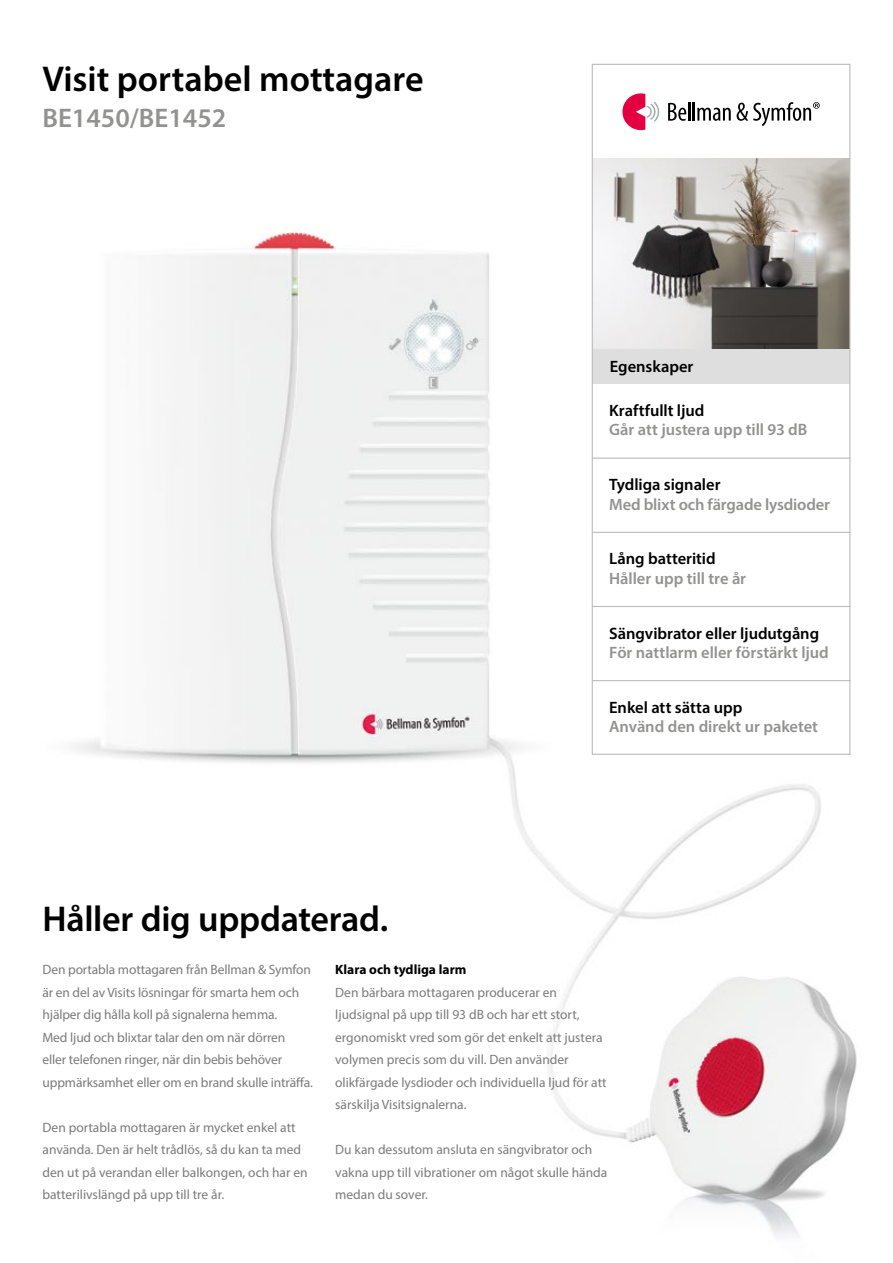
<style>
.page{position:relative;width:893px;height:1263px;background:#fff}
.page>*{position:absolute;margin:0;border:0;box-sizing:border-box;transform-origin:0 0}
.t1{font:600 36px "Myriad Pro";letter-spacing:-.005em;color:#000}
.t2{font:600 27px "Myriad Pro";color:#929291}
.t3{font:600 16.5px "Myriad Pro";letter-spacing:-.005em;color:#929291}
.t4{font:600 16.5px "Myriad Pro";color:#000}
.t5{font:13.5px/22.5px "Myriad Pro";color:#7c7b7b}
.t6{font:700 13.5px "Myriad Pro";color:#000}
</style>
<div class="page">
<img style="left:73px;top:63px;width:784px;height:1174px">
<img style="left:594px;top:159px;width:254px;height:190px">
<div style="left:592px;top:349px;width:258px;height:35px;background:#dedede"></div>
<hr style="left:592px;top:458px;width:258px;height:1px;background:#bcbcbc">
<hr style="left:592px;top:532px;width:258px;height:1px;background:#bcbcbc">
<hr style="left:592px;top:606px;width:258px;height:1px;background:#bcbcbc">
<svg style="left:668px;top:102px;width:63px;height:19px"></svg>
<svg style="left:622px;top:93px;width:37px;height:37px"></svg>
<svg style="left:737px;top:102px;width:83px;height:24px"></svg>
<hr style="left:592px;top:680px;width:259px;height:1px;background:#bcbcbc">
<div style="left:592px;top:64px;width:258px;height:691px;border:1px solid #bcbcbc"></div>
<h1 class="t1" style="left:43px;top:56px;width:383px">Visit portabel mottagare</h1>
<h2 class="t2" style="left:43px;top:101px;width:185px">BE1450/BE1452</h2>
<h1 class="t1" style="left:43px;top:896px;width:347px">Håller dig uppdaterad.</h1>
<p class="t4" style="left:610px;top:356px;width:85px">Egenskaper</p>
<p class="t4" style="left:609px;top:400px;width:97px">Kraftfullt ljud</p>
<p class="t3" style="left:609px;top:419px;width:200px">Går att justera upp till 93 dB</p>
<p class="t4" style="left:609px;top:474px;width:113px">Tydliga signaler</p>
<p class="t3" style="left:609px;top:494px;width:222px">Med blixt och färgade lysdioder</p>
<p class="t4" style="left:609px;top:548px;width:108px">Lång batteritid</p>
<p class="t3" style="left:609px;top:568px;width:139px">Håller upp till tre år</p>
<p class="t4" style="left:609px;top:622px;width:212px">Sängvibrator eller ljudutgång</p>
<p class="t3" style="left:609px;top:642px;width:221px">För nattlarm eller förstärkt ljud</p>
<p class="t4" style="left:609px;top:697px;width:135px">Enkel att sätta upp</p>
<p class="t3" style="left:609px;top:716px;width:210px">Använd den direkt ur paketet</p>
<p class="t5" style="left:43px;top:958px;width:272px">Den portabla mottagaren från Bellman &amp; Symfon är en del av Visits lösningar för smarta hem och hjälper dig hålla koll på signalerna hemma.<br>Med ljud och blixtar talar den om när dörren<br>eller telefonen ringer, när din bebis behöver uppmärksamhet eller om en brand skulle inträffa.</p>
<p class="t5" style="left:43px;top:1116px;width:267px">Den portabla mottagaren är mycket enkel att använda. Den är helt trådlös, så du kan ta med den ut på verandan eller balkongen, och har en batterilivslängd på upp till tre år.</p>
<p class="t6" style="left:335px;top:961px;width:133px">Klara och tydliga larm</p>
<p class="t5" style="left:335px;top:981px;width:273px">Den bärbara mottagaren producerar en ljudsignal på upp till 93 dB och har ett stort, ergonomiskt vred som gör det enkelt att justera volymen precis som du vill. Den använder olikfärgade lysdioder och individuella ljud för att särskilja Visitsignalerna.</p>
<p class="t5" style="left:335px;top:1138px;width:274px">Du kan dessutom ansluta en sängvibrator och vakna upp till vibrationer om något skulle hända medan du sover.</p>
</div>
